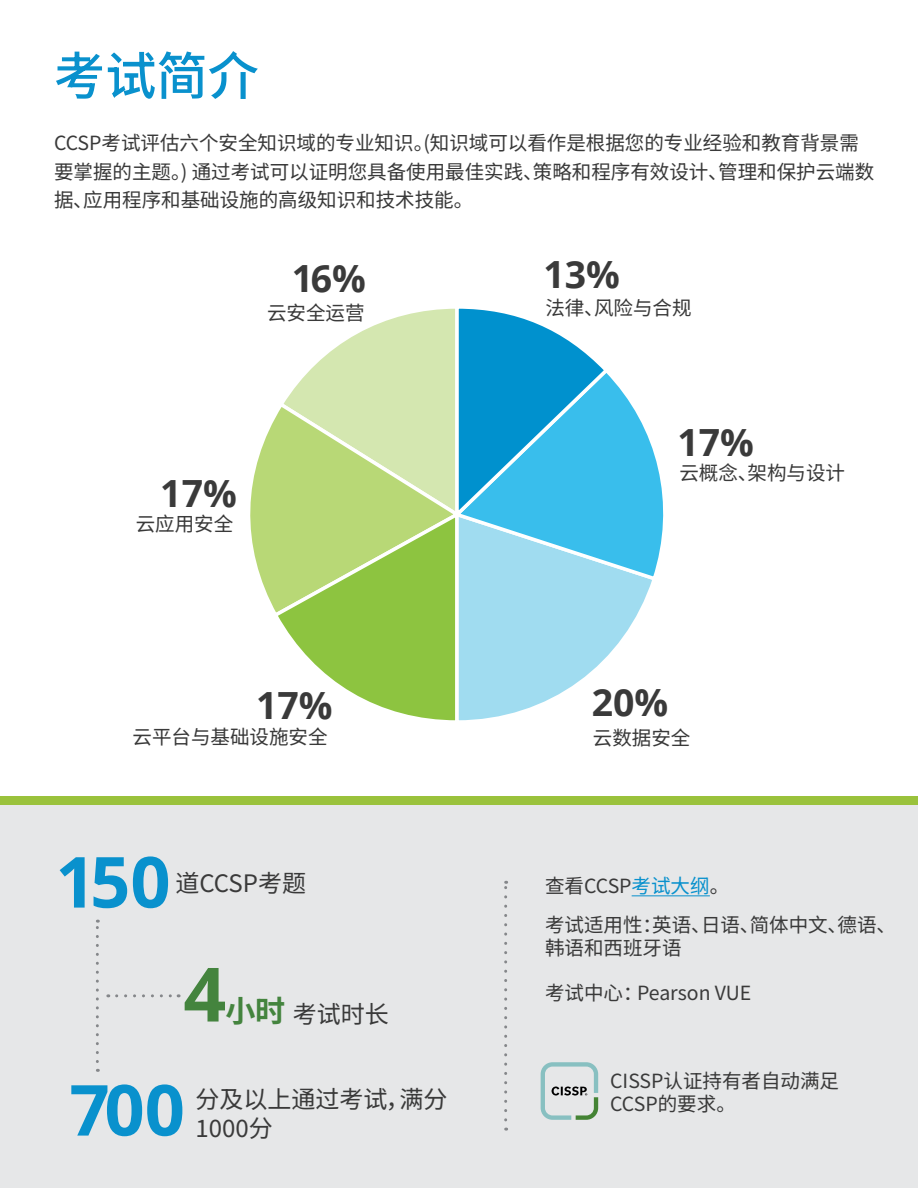
<style>
.page{position:relative;width:918px;height:1188px;background:#fff}
.page>*{position:absolute;margin:0;border:0;box-sizing:border-box;transform-origin:0 0}
.t1{font:700 75px "Open Sans";color:#44843e}
.t2{font:700 70.5px "Open Sans";letter-spacing:-.04em;color:#0991cd}
.t3{font:100 51px "Noto Sans SC";color:#0991cd}
.t4{font:700 37.5px "Open Sans";color:#3a3a3a}
.t5{font:100 24px "Noto Sans SC";color:#3a3a3a}
.t6{font:100 19.5px/28.5px "Noto Sans SC";color:#3a3a3a}
.s1{font-size:30px;color:#44843e}
.s2{color:#0991cd}
</style>
<div class="page">
<svg style="left:654px;top:454px;width:10px;height:120px"></svg>
<svg style="left:251px;top:308px;width:403px;height:413px"></svg>
<div style="left:0;top:804px;width:918px;height:384px;background:#e6e7e8"></div>
<hr style="left:632px;top:895px;width:78px;height:1px;background:#0991cd">
<svg style="left:504px;top:881px;width:3px;height:239px"></svg>
<svg style="left:96px;top:920px;width:3px;height:142px"></svg>
<svg style="left:117px;top:994px;width:62px;height:3px"></svg>
<div style="left:0;top:796px;width:918px;height:8px;background:#9ac23c"></div>
<svg style="left:541px;top:1062px;width:57px;height:58px"></svg>
<h3 class="t3" style="left:54px;top:47px;width:206px">考试简介</h3>
<p class="t6" style="left:54px;top:129px;width:822px">CCSP考试评估六个安全知识域的专业知识。(知识域可以看作是根据您的专业经验和教育背景需要掌握的主题。) 通过考试可以证明您具备使用最佳实践、策略和程序有效设计、管理和保护云端数据、应用程序和基础设施的高级知识和技术技能。</p>
<h3 class="t4" style="left:292px;top:252px;width:76px">16%</h3>
<p class="t6" style="left:267px;top:299px;width:99px">云安全运营</p>
<h3 class="t4" style="left:160px;top:467px;width:78px">17%</h3>
<p class="t6" style="left:136px;top:510px;width:99px">云应用安全</p>
<h3 class="t4" style="left:256px;top:678px;width:78px">17%</h3>
<p class="t6" style="left:133px;top:723px;width:196px">云平台与基础设施安全</p>
<h2 class="t2" style="left:55px;top:832px;width:117px">150</h2>
<p class="t5" style="left:176px;top:869px;width:132px">道CCSP考题</p>
<h1 class="t1" style="left:183px;top:941px;width:44px">4</h1>
<p class="t5" style="left:225px;top:1000px;width:165px"><span class="s1">小时</span>考试时长</p>
<h2 class="t2" style="left:69px;top:1060px;width:117px">700</h2>
<p class="t5" style="left:195px;top:1085px;width:253px">分及以上通过考试，满分</p>
<p class="t5" style="left:195px;top:1114px;width:79px">1000分</p>
<h3 class="t4" style="left:544px;top:248px;width:78px">13%</h3>
<p class="t6" style="left:545px;top:294px;width:148px">法律、风险与合规</p>
<h3 class="t4" style="left:678px;top:416px;width:78px">17%</h3>
<p class="t6" style="left:679px;top:459px;width:167px">云概念、架构与设计</p>
<h3 class="t4" style="left:592px;top:676px;width:78px">20%</h3>
<p class="t6" style="left:593px;top:724px;width:99px">云数据安全</p>
<p class="t6" style="left:545px;top:867px;width:352px;line-height:39px">查看CCSP<span class="s2">考试大纲</span>。<br>考试适用性：英语、日语、简体中文、德语、</p>
<p class="t6" style="left:545px;top:934px;width:138px">韩语和西班牙语</p>
<p class="t6" style="left:545px;top:979px;width:208px">考试中心：Pearson VUE</p>
<p class="t6" style="left:610px;top:1070px;width:230px;line-height:23.4px">CISSP认证持有者自动满足<br>CCSP的要求。</p>
</div>
